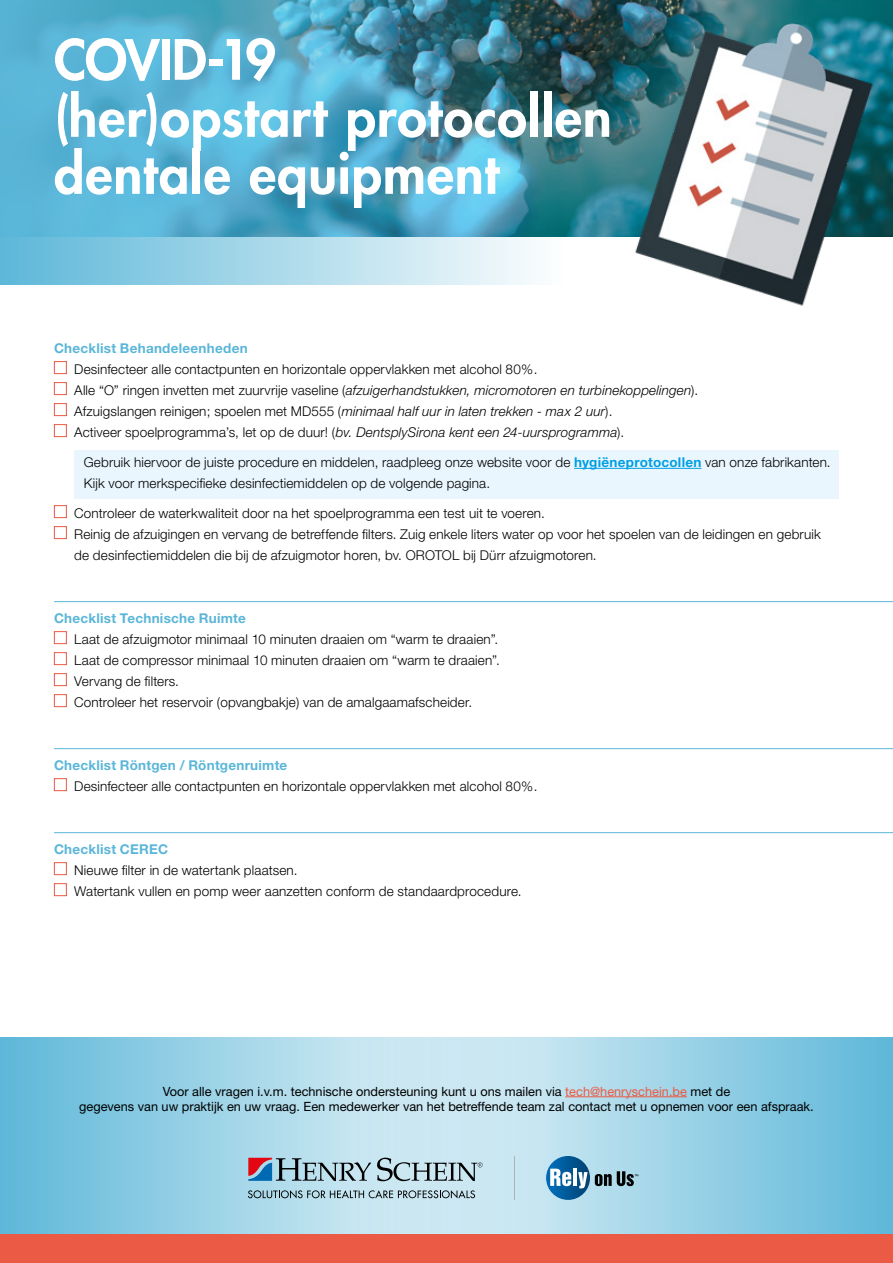
<style>
.page{position:relative;width:893px;height:1263px;background:#fff}
.page>*{position:absolute;margin:0;border:0;box-sizing:border-box;transform-origin:0 0}
.t1{font:800 54px/57px "Futura Std";letter-spacing:.015em;color:#fff}
.t2{font:300 13.5px/21px "Helvetica Neue";letter-spacing:.01em;color:#000}
.t3{font:700 13.5px "Helvetica Neue";letter-spacing:.02em;color:#5ab6d8}
.t4{font:12.75px/15px "Helvetica Neue";color:#000;text-align:center}
.s1{font-style:italic}
.s2{font-weight:700;color:#009fe3}
.s3{color:#eb5a44}
</style>
<div class="page">
<div style="left:74px;top:450px;width:765px;height:49px;background:#eaf6fe"></div>
<svg style="left:0;top:1037px;width:357px;height:197px;background:#90cde4"></svg>
<svg style="left:357px;top:1037px;width:536px;height:197px;background:#a3d6e8"></svg>
<img style="left:563px;top:0;width:21px;height:236px">
<div style="left:0;top:1234px;width:893px;height:29px;background:#eb5a44"></div>
<svg style="left:0;top:0;width:563px;height:285px;background:#5daac5"></svg>
<img style="left:584px;top:0;width:309px;height:306px">
<hr style="left:565px;top:1096px;width:122px;height:1px;background:#eb5a44">
<hr style="left:574px;top:468px;width:127px;height:1px;background:#009fe3">
<div style="left:54px;top:361px;width:13px;height:13px;border:1px solid #eb5a44"></div>
<div style="left:54px;top:382px;width:13px;height:13px;border:1px solid #eb5a44"></div>
<div style="left:54px;top:403px;width:13px;height:13px;border:1px solid #eb5a44"></div>
<div style="left:54px;top:424px;width:13px;height:13px;border:1px solid #eb5a44"></div>
<div style="left:54px;top:505px;width:13px;height:13px;border:1px solid #eb5a44"></div>
<div style="left:54px;top:526px;width:13px;height:13px;border:1px solid #eb5a44"></div>
<hr style="left:54px;top:601px;width:839px;height:1px;background:#5ab6d8">
<div style="left:54px;top:631px;width:13px;height:13px;border:1px solid #eb5a44"></div>
<div style="left:54px;top:652px;width:13px;height:13px;border:1px solid #eb5a44"></div>
<div style="left:54px;top:673px;width:13px;height:13px;border:1px solid #eb5a44"></div>
<div style="left:54px;top:694px;width:13px;height:13px;border:1px solid #eb5a44"></div>
<hr style="left:54px;top:748px;width:839px;height:1px;background:#5ab6d8">
<div style="left:54px;top:778px;width:13px;height:13px;border:1px solid #eb5a44"></div>
<hr style="left:54px;top:832px;width:839px;height:1px;background:#5ab6d8">
<div style="left:54px;top:862px;width:13px;height:13px;border:1px solid #eb5a44"></div>
<div style="left:54px;top:883px;width:13px;height:13px;border:1px solid #eb5a44"></div>
<svg style="left:248px;top:1190px;width:227px;height:8px;background:#8aa2ab"></svg>
<svg style="left:248px;top:1158px;width:123px;height:23px;background:#8a9aaa"></svg>
<svg style="left:377px;top:1158px;width:106px;height:23px;background:#9bb1b9"></svg>
<hr style="left:514px;top:1156px;width:1px;height:44px;background:#b3b2b2">
<svg style="left:546px;top:1156px;width:44px;height:44px"></svg>
<svg style="left:550px;top:1169px;width:21px;height:17px"></svg>
<hr style="left:573px;top:1169px;width:4px;height:17px;background:#fff">
<svg style="left:578px;top:1172px;width:10px;height:16px"></svg>
<svg style="left:595px;top:1171px;width:43px;height:15px"></svg>
<h1 class="t1" style="left:54px;top:31px;width:559px">COVID-19<br>(her)opstart protocollen dentale equipment</h1>
<p class="t3" style="left:54px;top:340px;width:195px">Checklist Behandeleenheden</p>
<p class="t2" style="left:74px;top:358px;width:625px">Desinfecteer alle contactpunten en horizontale oppervlakken met alcohol 80%.<br>Alle “O” ringen invetten met zuurvrije vaseline (<span class="s1">afzuigerhandstukken, micromotoren en turbinekoppelingen</span>).<br>Afzuigslangen reinigen; spoelen met MD555 (<span class="s1">minimaal half uur in laten trekken - max 2 uur</span>).<br>Activeer spoelprogramma’s, let op de duur! (<span class="s1">bv. DentsplySirona kent een 24-uursprogramma</span>).</p>
<p class="t2" style="left:84px;top:451px;width:748px">Gebruik hiervoor de juiste procedure en middelen, raadpleeg onze website voor de <span class="s2">hygiëneprotocollen</span> van onze fabrikanten.<br>Kijk voor merkspecifieke desinfectiemiddelen op de volgende pagina.</p>
<p class="t2" style="left:74px;top:502px;width:748px">Controleer de waterkwaliteit door na het spoelprogramma een test uit te voeren.<br>Reinig de afzuigingen en vervang de betreffende filters. Zuig enkele liters water op voor het spoelen van de leidingen en gebruik de desinfectiemiddelen die bij de afzuigmotor horen, bv. OROTOL bij Dürr afzuigmotoren.</p>
<p class="t3" style="left:54px;top:610px;width:193px">Checklist Technische Ruimte</p>
<p class="t2" style="left:74px;top:628px;width:427px">Laat de afzuigmotor minimaal 10 minuten draaien om “warm te draaien”.<br>Laat de compressor minimaal 10 minuten draaien om “warm te draaien”.<br>Vervang de filters.<br>Controleer het reservoir (opvangbakje) van de amalgaamafscheider.</p>
<p class="t3" style="left:54px;top:757px;width:235px">Checklist Röntgen / Röntgenruimte</p>
<p class="t2" style="left:74px;top:775px;width:465px">Desinfecteer alle contactpunten en horizontale oppervlakken met alcohol 80%.</p>
<p class="t3" style="left:54px;top:841px;width:116px">Checklist CEREC</p>
<p class="t2" style="left:74px;top:859px;width:449px">Nieuwe filter in de watertank plaatsen.<br>Watertank vullen en pomp weer aanzetten conform de standaardprocedure.</p>
<p class="t4" style="left:79px;top:1083px;width:736px">Voor alle vragen i.v.m. technische ondersteuning kunt u ons mailen via <span class="s3">tech@henryschein.be</span> met de<br>gegevens van uw praktijk en uw vraag. Een medewerker van het betreffende team zal contact met u opnemen voor een afspraak.</p>
</div>
